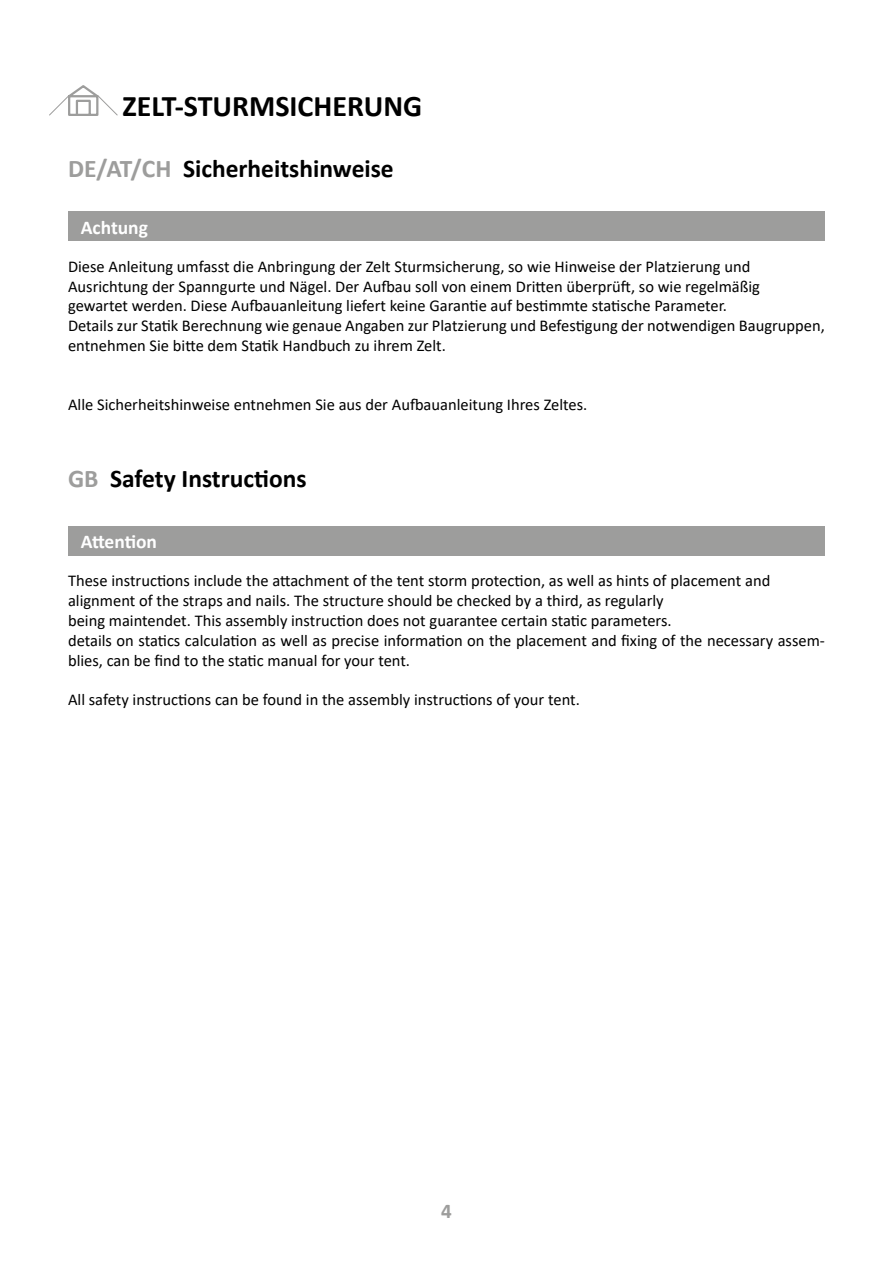
<style>
.page{position:relative;width:893px;height:1263px;background:#fff}
.page>*{position:absolute;margin:0;border:0;box-sizing:border-box;transform-origin:0 0}
.t1{font:700 30px "Calibri";color:#000}
.t2{font:700 25.5px "Calibri";color:#000}
.t3{font:700 21px "Calibri";color:#9d9d9c}
.t4{font:700 19.5px "Calibri";color:#fff}
.t5{font:16.5px/19.8px "Calibri";color:#000}
.s1{color:#9d9d9c}
</style>
<div class="page">
<svg style="left:49px;top:85px;width:69px;height:31px"></svg>
<svg style="left:68px;top:85px;width:10px;height:9px"></svg>
<div style="left:68px;top:212px;width:757px;height:29px;background:#9d9d9c"></div>
<div style="left:68px;top:526px;width:757px;height:30px;background:#9d9d9c"></div>
<h1 class="t1" style="left:122px;top:85px;width:301px">ZELT-STURMSICHERUNG</h1>
<h2 class="t2" style="left:68px;top:151px;width:327px"><span class="s1">DE/AT/CH</span> Sicherheitshinweise</h2>
<p class="t4" style="left:81px;top:213px;width:69px">Achtung</p>
<p class="t5" style="left:68px;top:256px;width:758px">Diese Anleitung umfasst die Anbringung der Zelt Sturmsicherung, so wie Hinweise der Platzierung und Ausrichtung der Spanngurte und Nägel. Der Aufbau soll von einem Dritten überprüft, so wie regelmäßig<br>gewartet werden. Diese Aufbauanleitung liefert keine Garantie auf bestimmte statische Parameter.<br>Details zur Statik Berechnung wie genaue Angaben zur Platzierung und Befestigung der notwendigen Baugruppen, entnehmen Sie bitte dem Statik Handbuch zu ihrem Zelt.</p>
<p class="t5" style="left:68px;top:395px;width:521px">Alle Sicherheitshinweise entnehmen Sie aus der Aufbauanleitung Ihres Zeltes.</p>
<h2 class="t2" style="left:68px;top:460px;width:240px"><span class="s1">GB</span> Safety Instructions</h2>
<p class="t4" style="left:81px;top:528px;width:78px">Attention</p>
<p class="t5" style="left:68px;top:571px;width:758px">These instructions include the attachment of the tent storm protection, as well as hints of placement and alignment of the straps and nails. The structure should be checked by a third, as regularly<br>being maintendet. This assembly instruction does not guarantee certain static parameters.<br>details on statics calculation as well as precise information on the placement and fixing of the necessary assem&shy;blies, can be find to the static manual for your tent.</p>
<p class="t5" style="left:68px;top:689px;width:513px">All safety instructions can be found in the assembly instructions of your tent.</p>
<p class="t3" style="left:441px;top:1196px;width:12px">4</p>
</div>
